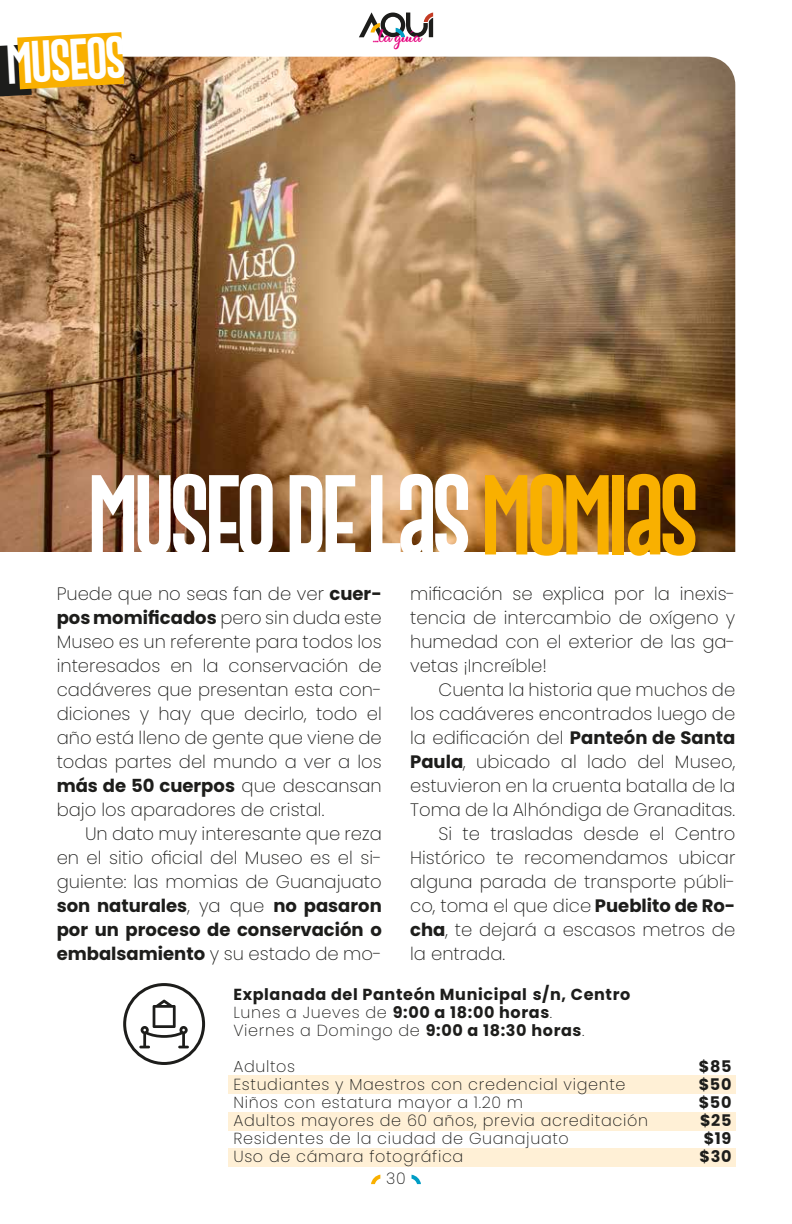
<style>
.page{position:relative;width:792px;height:1224px;background:#fff}
.page>*{position:absolute;margin:0;border:0;box-sizing:border-box;transform-origin:0 0}
.t1{font:82.8px "Gobold Extra 2";letter-spacing:-.08em;color:#fff}
.t2{font:42.8px "Gobold Extra 2";color:#fff}
.t3{font:200 18px/24px "Poppins";color:#1d1d1b;text-align:justify}
.t4{font:200 16px "Poppins";letter-spacing:.04em;color:#1d1d1b}
.t5{font:700 16px/18px "Poppins";letter-spacing:.04em;color:#1d1d1b}
.t6{font:700 14px "Fredly";color:#e6007e}
.s1{color:#f9b000}
.s2{font-weight:700}
.s3{font-weight:200}
</style>
<div class="page">
<svg style="left:371px;top:1175px;width:9px;height:9px"></svg>
<svg style="left:412px;top:1175px;width:9px;height:9px"></svg>
<div style="left:228px;top:1075px;width:507px;height:19px;background:#fff0d6"></div>
<div style="left:228px;top:1112px;width:507px;height:19px;background:#fff0d6"></div>
<div style="left:228px;top:1148px;width:507px;height:19px;background:#fff0d6"></div>
<img style="left:0;top:57px;width:735px;height:495px">
<svg style="left:359px;top:12px;width:74px;height:25px"></svg>
<div style="left:123px;top:983px;width:82px;height:82px;border:3px solid #1d1d1b;border-radius:50%"></div>
<svg style="left:139px;top:1000px;width:50px;height:48px"></svg>
<svg style="left:0;top:32px;width:124px;height:64px;background:#d49d20"></svg>
<h2 class="t2" style="left:4px;top:36px;width:122px;rotate:-3deg">MUSEOS</h2>
<p class="t6" style="left:373px;top:29px;width:50px">...la guía</p>
<h1 class="t1" style="left:87px;top:462px;width:615px">MUSEO DE LAS <span class="s1">MOMIAS</span></h1>
<p class="t3" style="left:57px;top:582px;width:327px">Puede que no seas fan de ver <span class="s2">cuer&shy;pos momificados</span> pero sin duda este Museo es un referente para todos los interesados en la conservación de cadáveres que presentan esta con&shy;diciones y hay que decirlo, todo el año está lleno de gente que viene de todas partes del mundo a ver a los <span class="s2">más de 50 cuerpos</span> que descansan bajo los aparadores de cristal.</p>
<p class="t3" style="left:57px;top:822px;width:327px;text-indent:28px">Un dato muy interesante que reza en el sitio oficial del Museo es el si&shy;guiente: las momias de Guanajuato <span class="s2">son naturales</span>, ya que <span class="s2">no pasaron por un proceso de conservación o embalsamiento</span> y su estado de mo-</p>
<p class="t3" style="left:410px;top:582px;width:327px">mificación se explica por la inexis&shy;tencia de intercambio de oxígeno y humedad con el exterior de las ga&shy;vetas ¡Increíble!</p>
<p class="t3" style="left:439px;top:678px;width:298px">Cuenta la historia que muchos de</p>
<p class="t3" style="left:410px;top:702px;width:327px">los cadáveres encontrados luego de</p>
<p class="t3" style="left:410px;top:726px;width:327px">la edificación del <span class="s2">Panteón de Santa</span></p>
<p class="t3" style="left:410px;top:750px;width:327px"><span class="s2">Paula</span>, ubicado al lado del Museo,</p>
<p class="t3" style="left:410px;top:774px;width:327px">estuvieron en la cruenta batalla de la</p>
<p class="t3" style="left:410px;top:798px;width:327px">Toma de la Alhóndiga de Granaditas.</p>
<p class="t3" style="left:439px;top:822px;width:298px">Si te trasladas desde el Centro</p>
<p class="t3" style="left:410px;top:846px;width:327px">Histórico te recomendamos ubicar</p>
<p class="t3" style="left:410px;top:870px;width:327px">alguna parada de transporte públi-</p>
<p class="t3" style="left:410px;top:894px;width:327px">co, toma el que dice <span class="s2">Pueblito de Ro-</span></p>
<p class="t3" style="left:410px;top:918px;width:327px"><span class="s2">cha</span>, te dejará a escasos metros de</p>
<p class="t3" style="left:410px;top:942px;width:97px">la entrada.</p>
<p class="t5" style="left:233px;top:985px;width:398px">Explanada del Panteón Municipal s/n, Centro<br><span class="s3">Lunes a Jueves de</span> 9:00 a 18:00 horas<span class="s3">.<br>Viernes a Domingo de</span> 9:00 a 18:30 horas<span class="s3">.</span></p>
<p class="t4" style="left:233px;top:1057px;width:63px">Adultos</p>
<p class="t5" style="left:699px;top:1057px;width:34px">$85</p>
<p class="t4" style="left:233px;top:1075px;width:394px">Estudiantes y Maestros con credencial vigente</p>
<p class="t5" style="left:699px;top:1075px;width:34px">$50</p>
<p class="t4" style="left:233px;top:1093px;width:291px">Niños con estatura mayor a 1.20 m</p>
<p class="t5" style="left:699px;top:1093px;width:34px">$50</p>
<p class="t4" style="left:233px;top:1111px;width:416px">Adultos mayores de 60 años, previa acreditación</p>
<p class="t5" style="left:700px;top:1111px;width:33px">$25</p>
<p class="t4" style="left:233px;top:1129px;width:337px">Residentes de la ciudad de Guanajuato</p>
<p class="t5" style="left:704px;top:1129px;width:29px">$19</p>
<p class="t4" style="left:233px;top:1147px;width:231px">Uso de cámara fotográfica</p>
<p class="t5" style="left:700px;top:1147px;width:33px">$30</p>
<p class="t4" style="left:386px;top:1169px;width:21px">30</p>
</div>
